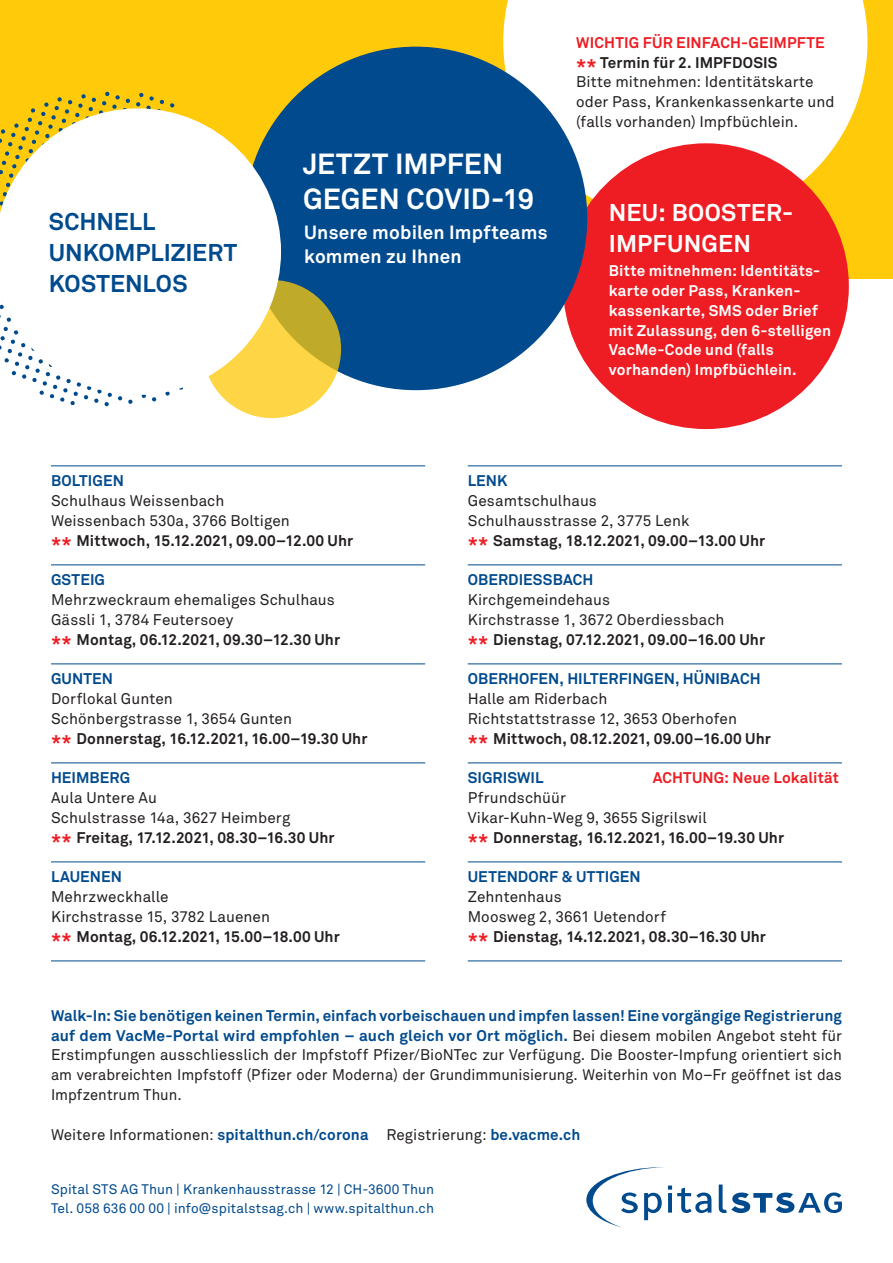
<style>
.page{position:relative;width:893px;height:1263px;background:#fff}
.page>*{position:absolute;margin:0;border:0;box-sizing:border-box;transform-origin:0 0}
.t1{font:700 28.8px "Akkurat";letter-spacing:.005em;color:#fff}
.t2{font:700 24px "Akkurat";color:#004a8d}
.t3{font:700 24px "Akkurat";letter-spacing:.01em;color:#fff}
.t4{font:700 18.9px "Akkurat";letter-spacing:.01em;color:#fff}
.t5{font:15.3px/19.8px "Akkurat";letter-spacing:.005em;color:#231f20;text-align:justify}
.t6{font:700 15.3px "Akkurat";letter-spacing:.005em;color:#231f20}
.t7{font:700 15.3px/19.8px "Akkurat";letter-spacing:.015em;color:#fff}
.t8{font:700 15.3px "Akkurat";letter-spacing:.005em;color:#004a8d}
.t9{font:700 15.3px "Akkurat";letter-spacing:.01em;color:#ee1d23}
.t10{font:13.65px "Akkurat";letter-spacing:.005em;color:#004a8d}
.s1{font-size:19.5px;color:#ee1d23}
.s2{font-weight:700;color:#004a8d}
</style>
<div class="page">
<div style="left:0;top:0;width:893px;height:279px;background:#feca0a"></div>
<svg style="left:503px;top:0;width:364px;height:216px;background:#fef9e8"></svg>
<div style="left:563px;top:143px;width:286px;height:286px;background:#ee1d23;border-radius:50%"></div>
<svg style="left:44px;top:92px;width:188px;height:314px"></svg>
<div style="left:244px;top:47px;width:343px;height:343px;background:#004a8d;border-radius:50%"></div>
<svg style="left:203px;top:280px;width:138px;height:138px;background:#e1c138"></svg>
<svg style="left:0;top:108px;width:281px;height:287px;fill:#fff"></svg>
<hr style="left:468px;top:465px;width:374px;height:1px;background:#004a8d">
<hr style="left:51px;top:465px;width:374px;height:1px;background:#004a8d">
<hr style="left:468px;top:564px;width:374px;height:1px;background:#004a8d">
<hr style="left:51px;top:564px;width:374px;height:1px;background:#004a8d">
<hr style="left:468px;top:663px;width:374px;height:1px;background:#004a8d">
<hr style="left:51px;top:663px;width:374px;height:1px;background:#004a8d">
<hr style="left:468px;top:762px;width:374px;height:1px;background:#004a8d">
<hr style="left:51px;top:762px;width:374px;height:1px;background:#004a8d">
<hr style="left:468px;top:861px;width:374px;height:1px;background:#004a8d">
<hr style="left:51px;top:861px;width:374px;height:1px;background:#004a8d">
<hr style="left:468px;top:960px;width:374px;height:1px;background:#004a8d">
<hr style="left:51px;top:960px;width:374px;height:1px;background:#004a8d">
<svg style="left:719px;top:1184px;width:123px;height:29px"></svg>
<svg style="left:586px;top:1167px;width:125px;height:60px"></svg>
<p class="t2" style="left:49px;top:206px;width:108px">SCHNELL</p>
<p class="t2" style="left:49px;top:237px;width:190px">UNKOMPLIZIERT</p>
<p class="t2" style="left:49px;top:268px;width:140px">KOSTENLOS</p>
<p class="t1" style="left:303px;top:146px;width:202px">JETZT IMPFEN</p>
<p class="t1" style="left:303px;top:180px;width:233px">GEGEN COVID-19</p>
<p class="t4" style="left:304px;top:221px;width:245px">Unsere mobilen Impfteams</p>
<p class="t4" style="left:304px;top:244px;width:159px">kommen zu Ihnen</p>
<p class="t9" style="left:576px;top:33px;width:250px">WICHTIG FÜR EINFACH-GEIMPFTE</p>
<p class="t6" style="left:576px;top:53px;width:203px"><span class="s1">**</span> Termin für 2. IMPFDOSIS</p>
<p class="t5" style="left:576px;top:73px;width:239px">Bitte mitnehmen: Identitätskarte</p>
<p class="t5" style="left:576px;top:92px;width:260px">oder Pass, Krankenkassenkarte und</p>
<p class="t5" style="left:576px;top:112px;width:224px">(falls vorhanden) Impfbüchlein.</p>
<p class="t3" style="left:609px;top:198px;width:186px">NEU: BOOSTER-</p>
<p class="t3" style="left:609px;top:228px;width:144px">IMPFUNGEN</p>
<p class="t7" style="left:609px;top:261px;width:224px">Bitte mitnehmen: Identitäts&shy;karte oder Pass, Kranken&shy;kassenkarte, SMS oder Brief mit Zulassung, den 6-stelligen<br>VacMe-Code und (falls</p>
<p class="t7" style="left:609px;top:360px;width:189px">vorhanden) Impfbüchlein.</p>
<p class="t8" style="left:51px;top:471px;width:74px">BOLTIGEN</p>
<p class="t5" style="left:51px;top:491px;width:175px">Schulhaus Weissenbach</p>
<p class="t5" style="left:51px;top:511px;width:240px">Weissenbach 530a, 3766 Boltigen</p>
<p class="t6" style="left:51px;top:530px;width:304px"><span class="s1">**</span> Mittwoch, 15.12.2021, 09.00–12.00 Uhr</p>
<p class="t8" style="left:51px;top:570px;width:56px">GSTEIG</p>
<p class="t5" style="left:51px;top:590px;width:285px">Mehrzweckraum ehemaliges Schulhaus</p>
<p class="t5" style="left:51px;top:610px;width:184px">Gässli 1, 3784 Feutersoey</p>
<p class="t6" style="left:51px;top:629px;width:291px"><span class="s1">**</span> Montag, 06.12.2021, 09.30–12.30 Uhr</p>
<p class="t8" style="left:51px;top:669px;width:64px">GUNTEN</p>
<p class="t5" style="left:51px;top:689px;width:123px">Dorflokal Gunten</p>
<p class="t5" style="left:51px;top:709px;width:243px">Schönbergstrasse 1, 3654 Gunten</p>
<p class="t6" style="left:51px;top:728px;width:318px"><span class="s1">**</span> Donnerstag, 16.12.2021, 16.00–19.30 Uhr</p>
<p class="t8" style="left:51px;top:768px;width:81px">HEIMBERG</p>
<p class="t5" style="left:51px;top:788px;width:108px">Aula Untere Au</p>
<p class="t5" style="left:51px;top:808px;width:241px">Schulstrasse 14a, 3627 Heimberg</p>
<p class="t6" style="left:51px;top:827px;width:285px"><span class="s1">**</span> Freitag, 17.12.2021, 08.30–16.30 Uhr</p>
<p class="t8" style="left:51px;top:867px;width:72px">LAUENEN</p>
<p class="t5" style="left:51px;top:887px;width:119px">Mehrzweckhalle</p>
<p class="t5" style="left:51px;top:907px;width:221px">Kirchstrasse 15, 3782 Lauenen</p>
<p class="t6" style="left:51px;top:926px;width:290px"><span class="s1">**</span> Montag, 06.12.2021, 15.00–18.00 Uhr</p>
<p class="t8" style="left:468px;top:471px;width:41px">LENK</p>
<p class="t5" style="left:468px;top:491px;width:131px">Gesamtschulhaus</p>
<p class="t5" style="left:468px;top:511px;width:223px">Schulhausstrasse 2, 3775 Lenk</p>
<p class="t6" style="left:468px;top:530px;width:299px"><span class="s1">**</span> Samstag, 18.12.2021, 09.00–13.00 Uhr</p>
<p class="t8" style="left:468px;top:570px;width:127px">OBERDIESSBACH</p>
<p class="t5" style="left:468px;top:590px;width:144px">Kirchgemeindehaus</p>
<p class="t5" style="left:468px;top:610px;width:258px">Kirchstrasse 1, 3672 Oberdiessbach</p>
<p class="t6" style="left:468px;top:629px;width:299px"><span class="s1">**</span> Dienstag, 07.12.2021, 09.00–16.00 Uhr</p>
<p class="t8" style="left:468px;top:669px;width:294px">OBERHOFEN, HILTERFINGEN, HÜNIBACH</p>
<p class="t5" style="left:468px;top:689px;width:141px">Halle am Riderbach</p>
<p class="t5" style="left:468px;top:709px;width:271px">Richtstattstrasse 12, 3653 Oberhofen</p>
<p class="t6" style="left:468px;top:728px;width:305px"><span class="s1">**</span> Mittwoch, 08.12.2021, 09.00–16.00 Uhr</p>
<p class="t8" style="left:468px;top:768px;width:77px">SIGRISWIL</p>
<p class="t9" style="left:653px;top:768px;width:188px">ACHTUNG: Neue Lokalität</p>
<p class="t5" style="left:468px;top:788px;width:100px">Pfrundschüür</p>
<p class="t5" style="left:468px;top:808px;width:241px">Vikar-Kuhn-Weg 9, 3655 Sigrilswil</p>
<p class="t6" style="left:468px;top:827px;width:318px"><span class="s1">**</span> Donnerstag, 16.12.2021, 16.00–19.30 Uhr</p>
<p class="t8" style="left:468px;top:867px;width:175px">UETENDORF &amp; UTTIGEN</p>
<p class="t5" style="left:468px;top:887px;width:96px">Zehntenhaus</p>
<p class="t5" style="left:468px;top:907px;width:200px">Moosweg 2, 3661 Uetendorf</p>
<p class="t6" style="left:468px;top:926px;width:300px"><span class="s1">**</span> Dienstag, 14.12.2021, 08.30–16.30 Uhr</p>
<p class="t5" style="left:51px;top:1006px;width:792px"><span class="s2">Walk-In: Sie benötigen keinen Termin, einfach vorbeischauen und impfen lassen! Eine vorgängige Registrierung auf dem VacMe-Portal wird empfohlen – auch gleich vor Ort möglich.</span> Bei diesem mobilen Angebot steht für Erstimpfungen ausschliesslich der Impfstoff Pfizer/BioNTec zur Verfügung. Die Booster-Impfung orientiert sich am verabreichten Impfstoff (Pfizer oder Moderna) der Grundimmunisierung. Weiterhin von Mo–Fr geöffnet ist das Impfzentrum Thun.</p>
<p class="t5" style="left:51px;top:1125px;width:319px">Weitere Informationen: <span class="s2">spitalthun.ch/corona</span></p>
<p class="t5" style="left:386px;top:1125px;width:195px">Registrierung: <span class="s2">be.vacme.ch</span></p>
<p class="t10" style="left:51px;top:1181px;width:385px">Spital STS AG Thun | Krankenhausstrasse 12 | CH-3600 Thun</p>
<p class="t10" style="left:51px;top:1200px;width:385px">Tel. 058 636 00 00 | info@spitalstsag.ch | www.spitalthun.ch</p>
</div>
